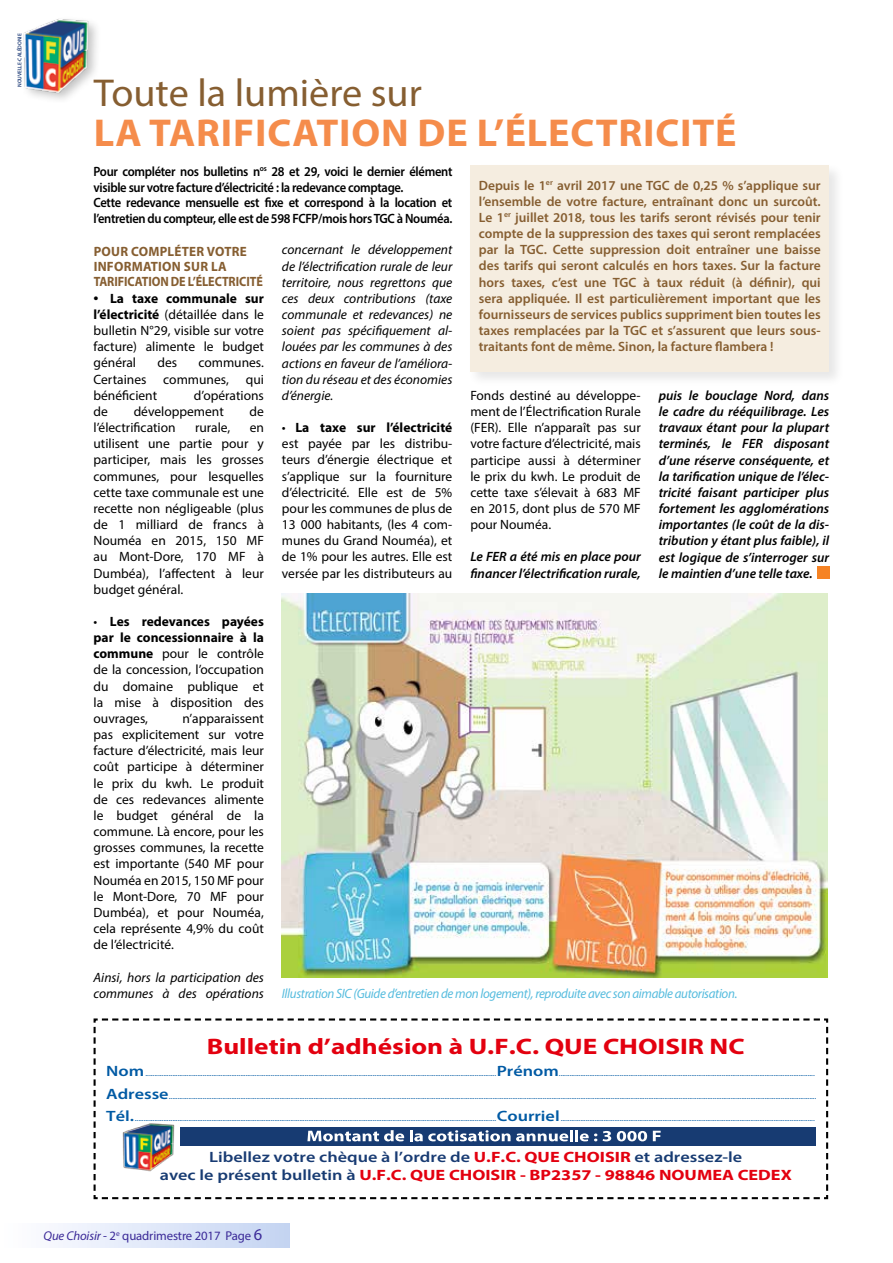
<style>
.page{position:relative;width:893px;height:1263px;background:#fff}
.page>*{position:absolute;margin:0;border:0;box-sizing:border-box;transform-origin:0 0}
.t1{font:700 39px "Myriad Pro";letter-spacing:.02em;color:#f58c4b}
.t2{font:39px "Myriad Pro";color:#865e31}
.t3{font:700 22.5px "Myriad Pro";color:#e3000f;scale:1.21 1}
.t4{font:700 15px/17.5px "Myriad Pro";color:#e3000f;text-align:center;scale:1.21 1}
.t5{font:600 15px "Myriad Pro";color:#005aa4;scale:1.21 1}
.t6{font:13.5px/16.2px "Myriad Pro";color:#000;text-align:justify}
.t7{font:600 13.5px/16.2px "Myriad Pro";color:#865e31;text-align:justify}
.t8{font:italic 600 13.5px/16.2px "Myriad Pro";color:#000}
.t9{font:italic 13.5px/16.2px "Myriad Pro";color:#000}
.t10{font:600 13.5px/15.8px "Myriad Pro";letter-spacing:-.025em;color:#000;scale:.93 1}
.t11{font:italic 13.5px "Myriad Pro";letter-spacing:-.025em;color:#56bcde;scale:.96 1}
.t12{font:700 13.5px "Myriad Pro";letter-spacing:.02em;color:#865e31}
.t13{font:700 13.5px "Myriad Pro";letter-spacing:.02em;color:#865e31;scale:.9 1}
.t14{font:12.75px "Myriad Pro";letter-spacing:-.01em;color:#3b2a98}
.t15{font:600 6.3px "Myriad Pro";color:#005aa4;scale:1.21 1}
.t16{font:600 5.55px "Myriad Pro";letter-spacing:-.01em;color:#223f79}
.s1{font-size:18px}
.s2{font-weight:700}
.s3{font-style:italic}
.s4{font-weight:600;color:#183b73}
.s5{font-weight:600;color:#173b72}
.s6{font-size:16.5px}
</style>
<div class="page">
<div style="left:0;top:1224px;width:289px;height:24px;background:linear-gradient(to right,#fff,#c4d4f2)"></div>
<div style="left:21px;top:15px;width:81px;height:89px;background:#000;opacity:.24"></div>
<img style="left:21px;top:17px;width:68px;height:80px">
<svg style="left:93px;top:1018px;width:736px;height:182px"></svg>
<div style="left:468px;top:162px;width:377px;height:226px;background:#000;opacity:.1"></div>
<div style="left:470px;top:165px;width:359px;height:207px;background:#f5ede0"></div>
<img style="left:282px;top:593px;width:545px;height:385px">
<div style="left:817px;top:567px;width:12px;height:12px;background:#f68324"></div>
<p class="t16" style="left:16px;top:87px;width:55px;rotate:-90deg">NOUVELLE-CALÉDONIE</p>
<h1 class="t2" style="left:94px;top:69px;width:329px">Toute la lumière sur</h1>
<h1 class="t1" style="left:94px;top:108px;width:640px">LA TARIFICATION DE L’ÉLECTRICITÉ</h1>
<p class="t10" style="left:94px;top:163px;width:387px">Pour compléter nos bulletins n<sup>os</sup> 28 et 29, voici le dernier élément visible sur votre facture d’électricité : la redevance comptage.<br>Cette redevance mensuelle est fixe et correspond à la location et l’entretien du compteur, elle est de 598 FCFP/mois hors TGC à Nouméa.</p>
<p class="t7" style="left:479px;top:177px;width:343px">Depuis le 1<sup>er</sup> avril 2017 une TGC de 0,25 % s’applique sur l’ensemble de votre facture, entraînant donc un surcoût.<br>Le 1<sup>er</sup> juillet 2018, tous les tarifs seront révisés pour tenir compte de la suppression des taxes qui seront remplacées par la TGC. Cette suppression doit entraîner une baisse des tarifs qui seront calculés en hors taxes. Sur la facture hors taxes, c’est une TGC à taux réduit (à définir), qui sera appliquée. Il est particulièrement important que les fournisseurs de services publics suppriment bien toutes les taxes remplacées par la TGC et s’assurent que leurs sous&shy;traitants font de même. Sinon, la facture flambera !</p>
<p class="t12" style="left:94px;top:242px;width:18px">Pour</p>
<p class="t12" style="left:131px;top:242px;width:10px">compl</p>
<p class="t12" style="left:175px;top:242px;width:16px">éter</p>
<p class="t12" style="left:207px;top:242px;width:9px">votre</p>
<p class="t12" style="left:94px;top:257px;width:30px">information</p>
<p class="t12" style="left:184px;top:257px;width:9px">sur</p>
<p class="t12" style="left:211px;top:257px;width:9px">la</p>
<p class="t13" style="left:94px;top:272px;width:8px">tari</p>
<p class="t13" style="left:118px;top:272px;width:15px">fication</p>
<p class="t13" style="left:171px;top:272px;width:43px">de l’électricit</p>
<p class="t13" style="left:256px;top:272px;width:9px">é</p>
<p class="t6" style="left:94px;top:290px;width:172px"><span class="s1">•</span> <span class="s2">La taxe communale sur l’électricité</span> (détaillée dans le bulletin N°29, visible sur votre facture) alimente le budget général</p>
<p class="t9" style="left:282px;top:242px;width:172px;text-align:justify">concernant le développement de l’électrification rurale de leur territoire, nous regrettons que ces deux contributions (taxe communale et redevances) ne soient pas spécifiquement al&shy;louées par les communes à des actions en faveur de l’améliora&shy;tion du réseau et des économies d’énergie.</p>
<p class="t6" style="left:282px;top:419px;width:172px"><span class="s3">•</span> <span class="s2">La taxe sur l’électricité </span>est payée par les distribu&shy;teurs d’énergie électrique et s’applique sur la fourniture d’électricité. Elle est de 5% pour les communes de plus de 13 000 habitants, (les 4 com&shy;munes du Grand Nouméa), et de 1% pour les autres. Elle est versée par les distributeurs au</p>
<p class="t6" style="left:157px;top:355px;width:21px">des</p>
<p class="t6" style="left:94px;top:355px;width:172px;text-indent:105px">communes.<br>Certaines communes, qui bénéficient</p>
<p class="t6" style="left:194px;top:387px;width:71px">d’opérations</p>
<p class="t6" style="left:470px;top:387px;width:172px">Fonds destiné au développe&shy;ment de l’Électrification Rurale (FER). Elle n’apparaît pas sur votre facture d’électricité, mais participe aussi à déterminer le prix du kwh. Le produit de cette taxe s’élevait à 683 MF en 2015, dont plus de 570 MF pour Nouméa.</p>
<p class="t8" style="left:470px;top:548px;width:172px">Le FER a été mis en place pour financer l’électrification rurale,</p>
<p class="t8" style="left:659px;top:387px;width:172px;text-align:justify">puis le bouclage Nord, dans le cadre du rééquilibrage. Les travaux étant pour la plupart terminés, le FER disposant d’une réserve conséquente, et la tarification unique de l’élec&shy;tricité faisant participer plus fortement les agglomérations importantes (le coût de la dis&shy;tribution y étant plus faible), il est logique de s’interroger sur le maintien d’une telle taxe.</p>
<p class="t6" style="left:94px;top:403px;width:16px">de</p>
<p class="t6" style="left:134px;top:403px;width:92px">développement</p>
<p class="t6" style="left:250px;top:403px;width:16px">de</p>
<p class="t6" style="left:94px;top:419px;width:84px">l’électrification</p>
<p class="t6" style="left:195px;top:419px;width:37px">rurale,</p>
<p class="t6" style="left:94px;top:419px;width:172px;text-indent:156px">en utilisent une partie pour y participer, mais les grosses communes, pour lesquelles cette taxe communale est une recette non négligeable (plus de 1 milliard de francs à Nouméa en 2015, 150 MF au Mont-Dore, 170 MF à Dumbéa), l’affectent à leur budget général.</p>
<p class="t6" style="left:94px;top:613px;width:172px">• <span class="s2">Les redevances payées par le concessionnaire à la commune</span> pour le contrôle de la concession, l’occupation du domaine publique et la mise à disposition des ouvrages,</p>
<p class="t6" style="left:94px;top:710px;width:172px;text-indent:89px">n’apparaissent pas explicitement sur votre facture d’électricité, mais leur coût participe à déterminer le prix du kwh. Le produit de ces redevances alimente le budget général de la commune. Là encore, pour les grosses communes, la recette est importante (540 MF pour Nouméa en 2015, 150 MF pour le Mont-Dore, 70 MF pour Dumbéa), et pour Nouméa, cela représente 4,9% du coût de l’électricité.</p>
<p class="t9" style="left:94px;top:969px;width:172px">Ainsi, hors la participation des communes à des opérations</p>
<p class="t11" style="left:282px;top:985px;width:476px">Illustration SIC (Guide d’entretien de mon logement), reproduite avec son aimable autorisation.</p>
<h2 class="t3" style="left:207px;top:1031px;width:446px">Bulletin d’adhésion à U.F.C. QUE CHOISIR NC</h2>
<p class="t5" style="left:106px;top:1061px;width:33px">Nom</p>
<p class="t15" style="left:145px;top:1070px;width:291px">....................................................................................................................................................................................................</p>
<p class="t5" style="left:497px;top:1061px;width:53px">Prénom</p>
<p class="t15" style="left:559px;top:1070px;width:213px">...............................................................................................................................................</p>
<p class="t5" style="left:106px;top:1084px;width:53px">Adresse</p>
<p class="t15" style="left:169px;top:1092px;width:537px">..........................................................................................................................................................................................................................................................................................................................................................................</p>
<p class="t5" style="left:106px;top:1106px;width:25px">Tél.</p>
<p class="t15" style="left:135px;top:1115px;width:300px">..........................................................................................................................................................................................................</p>
<p class="t5" style="left:497px;top:1106px;width:54px">Courriel</p>
<p class="t15" style="left:561px;top:1115px;width:211px">..............................................................................................................................................</p>
<p class="t4" style="left:160px;top:1148px;width:524px"><span class="s4">Libellez votre chèque à l’ordre de</span> U.F.C. QUE CHOISIR <span class="s5">et adressez-le<br>avec le présent bulletin à</span> U.F.C. QUE CHOISIR - BP2357 - 98846 NOUMEA CEDEX</p>
<p class="t14" style="left:44px;top:1228px;width:220px"><span class="s3">Que Choisir</span> - 2<sup>e</sup> quadrimestre 2017 Page <span class="s6">6</span></p>
</div>
